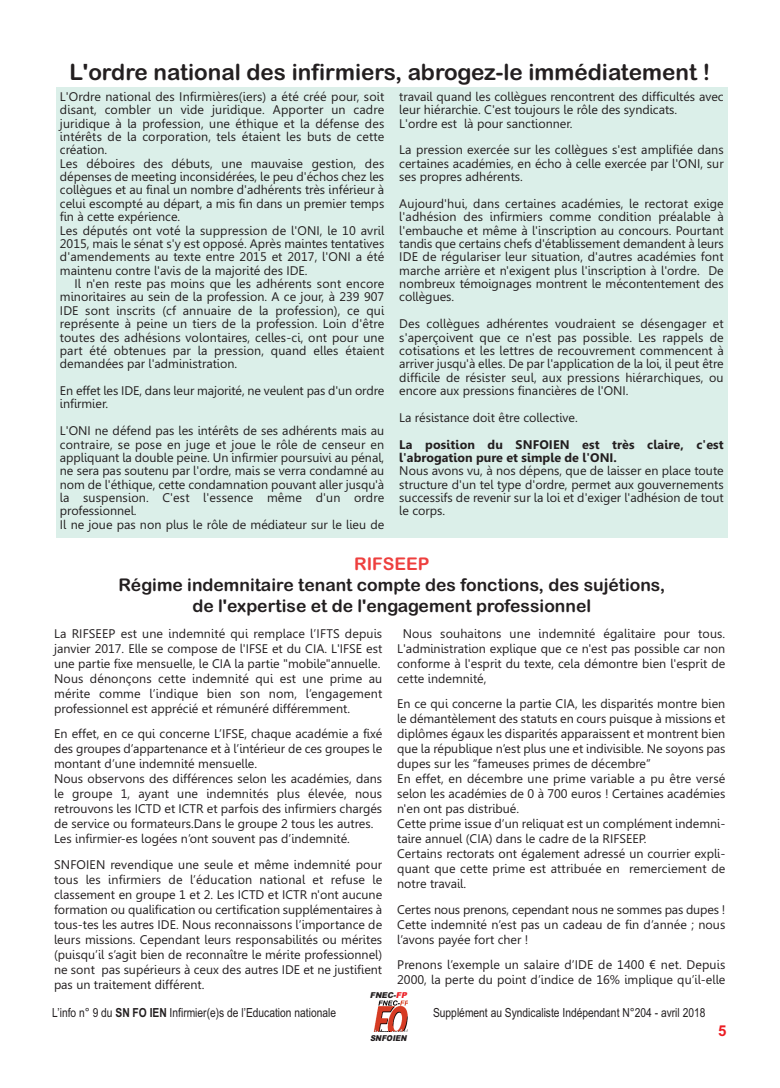
<style>
.page{position:relative;width:780px;height:1088px;background:#fff}
.page>*{position:absolute;margin:0;border:0;box-sizing:border-box;transform-origin:0 0}
.t1{font:22.5px "Arial Rounded MT Bold";color:#231f20}
.t2{font:17.5px/21px "Arial Rounded MT Bold";color:#231f20;text-align:center}
.t3{font:17.5px "Arial Rounded MT Bold";color:#ee3f3e}
.t4{font:700 15px "Arial";color:#eb1d23}
.t5{font:12.5px/13.4px "Gisha";color:#231f20}
.t6{font:12.5px "Arial Narrow";color:#231f20}
.t7{font:700 12.5px/13.4px "Gisha";letter-spacing:.01em;color:#231f20}
.t8{font:italic 900 8.12px "Arial";color:#231f20;scale:.96 1}
.t9{font:italic 900 8.12px "Arial";color:#231f20;scale:.9 1}
.s1{color:#eb1d23}
.s2{font-weight:700}
</style>
<div class="page">
<img style="left:373px;top:1001px;width:34px;height:31px">
<div style="left:56px;top:88px;width:671px;height:450px;background:#dbefe9"></div>
<h1 class="t1" style="left:69px;top:60px;width:642px">L'ordre national des infirmiers, abrogez-le immédiatement !</h1>
<p class="t5" style="left:60px;top:90px;width:326px">L'Ordre national des Infirmières(iers) a été créé pour, soit disant, combler un vide juridique. Apporter un cadre juridique à la profession, une éthique et la défense des intérêts de la corporation, tels étaient les buts de cette création.<br>Les déboires des débuts, une mauvaise gestion, des dépenses de meeting inconsidérées, le peu d'échos chez les collègues et au final un nombre d'adhérents très inférieur à celui escompté au départ, a mis fin dans un premier temps fin à cette expérience.<br>Les députés ont voté la suppression de l'ONI, le 10 avril 2015, mais le sénat s'y est opposé. Après maintes tentatives d'amendements au texte entre 2015 et 2017, l'ONI a été maintenu contre l'avis de la majorité des IDE.</p>
<p class="t5" style="left:60px;top:277px;width:326px;text-align:justify;text-indent:15px">Il n'en reste pas moins que les adhérents sont encore minoritaires au sein de la profession. A ce jour, à 239 907<br>IDE sont inscrits (cf annuaire de la profession), ce qui représente à peine un tiers de la profession. Loin d'être toutes des adhésions volontaires, celles-ci, ont pour une part été obtenues par la pression, quand elles étaient demandées par l'administration.</p>
<p class="t5" style="left:60px;top:384px;width:326px">En effet les IDE, dans leur majorité, ne veulent pas d'un ordre infirmier.</p>
<p class="t5" style="left:60px;top:424px;width:326px">L'ONI ne défend pas les intérêts de ses adhérents mais au contraire, se pose en juge et joue le rôle de censeur en appliquant la double peine. Un infirmier poursuivi au pénal, ne sera pas soutenu par l'ordre, mais se verra condamné au nom de l'éthique, cette condamnation pouvant aller jusqu'à la suspension. C'est l'essence même d'un ordre professionnel.<br>Il ne joue pas non plus le rôle de médiateur sur le lieu de</p>
<p class="t5" style="left:399px;top:90px;width:326px">travail quand les collègues rencontrent des difficultés avec leur hiérarchie. C'est toujours le rôle des syndicats.<br>L'ordre est là pour sanctionner.</p>
<p class="t5" style="left:399px;top:143px;width:326px;text-align:justify">La pression exercée sur les collègues s'est amplifiée dans certaines académies, en écho à celle exercée par l'ONI, sur ses propres adhérents.</p>
<p class="t5" style="left:399px;top:197px;width:326px;text-align:justify">Aujourd'hui, dans certaines académies, le rectorat exige l'adhésion des infirmiers comme condition préalable à l'embauche et même à l'inscription au concours. Pourtant tandis que certains chefs d'établissement demandent à leurs IDE de régulariser leur situation, d'autres académies font marche arrière et n'exigent plus l'inscription à l'ordre. De nombreux témoignages montrent le mécontentement des collègues.</p>
<p class="t5" style="left:399px;top:317px;width:326px;text-align:justify">Des collègues adhérentes voudraient se désengager et s'aperçoivent que ce n'est pas possible. Les rappels de cotisations et les lettres de recouvrement commencent à arriver jusqu'à elles. De par l'application de la loi, il peut être difficile de résister seul, aux pressions hiérarchiques, ou encore aux pressions financières de l'ONI.</p>
<p class="t5" style="left:399px;top:411px;width:180px">La résistance doit être collective.</p>
<p class="t7" style="left:399px;top:437px;width:326px">La position du SNFOIEN est très claire, c'est l'abrogation pure et simple de l'ONI.</p>
<p class="t5" style="left:399px;top:464px;width:326px;text-align:justify">Nous avons vu, à nos dépens, que de laisser en place toute structure d'un tel type d'ordre, permet aux gouvernements successifs de revenir sur la loi et d'exiger l'adhésion de tout le corps.</p>
<h2 class="t3" style="left:354px;top:553px;width:77px">RIFSEEP</h2>
<h2 class="t2" style="left:118px;top:574px;width:548px">Régime indemnitaire tenant compte des fonctions, des sujétions, de l'expertise et de l'engagement professionnel</h2>
<p class="t5" style="left:54px;top:626px;width:329px;line-height:15px">La RIFSEEP est une indemnité qui remplace l’IFTS depuis janvier 2017. Elle se compose de l'IFSE et du CIA. L'IFSE est une partie fixe mensuelle, le CIA la partie "mobile"annuelle.<br>Nous dénonçons cette indemnité qui est une prime au mérite comme l’indique bien son nom, l’engagement professionnel est apprécié et rémunéré différemment.</p>
<p class="t5" style="left:54px;top:726px;width:329px;line-height:15px">En effet, en ce qui concerne L’IFSE, chaque académie a fixé des groupes d’appartenance et à l’intérieur de ces groupes le montant d’une indemnité mensuelle.<br>Nous observons des différences selon les académies, dans le groupe 1, ayant une indemnités plus élevée, nous retrouvons les ICTD et ICTR et parfois des infirmiers chargés de service ou formateurs.Dans le groupe 2 tous les autres.<br>Les infirmier-es logées n’ont souvent pas d’indemnité.</p>
<p class="t5" style="left:54px;top:857px;width:330px;line-height:15px;text-align:justify">SNFOIEN revendique une seule et même indemnité pour tous les infirmiers de l’éducation national et refuse le classement en groupe 1 et 2. Les ICTD et ICTR n'ont aucune formation ou qualification ou certification supplémentaires à tous-tes les autres IDE. Nous reconnaissons l’importance de leurs missions. Cependant leurs responsabilités ou mérites (puisqu’il s’agit bien de reconnaître le mérite professionnel) ne sont pas supérieurs à ceux des autres IDE et ne justifient pas un traitement différent.</p>
<p class="t5" style="left:397px;top:626px;width:329px;line-height:15px;text-align:justify;text-indent:6px">Nous souhaitons une indemnité égalitaire pour tous.<br>L'administration explique que ce n'est pas possible car non conforme à l'esprit du texte, cela démontre bien l'esprit de cette indemnité,</p>
<p class="t5" style="left:397px;top:696px;width:329px;line-height:15px">En ce qui concerne la partie CIA, les disparités montre bien le démantèlement des statuts en cours puisque à missions et diplômes égaux les disparités apparaissent et montrent bien que la république n’est plus une et indivisible. Ne soyons pas dupes sur les “fameuses primes de décembre”<br>En effet, en décembre une prime variable a pu être versé selon les académies de 0 à 700 euros ! Certaines académies n'en ont pas distribué.<br>Cette prime issue d’un reliquat est un complément indemni&shy;taire annuel (CIA) dans le cadre de la RIFSEEP.<br>Certains rectorats ont également adressé un courrier expli&shy;quant que cette prime est attribuée en remerciement de notre travail.</p>
<p class="t5" style="left:397px;top:902px;width:329px;line-height:15px;text-align:justify">Certes nous prenons, cependant nous ne sommes pas dupes !<br>Cette indemnité n’est pas un cadeau de fin d’année ; nous l’avons payée fort cher !</p>
<p class="t5" style="left:397px;top:957px;width:329px;line-height:15px">Prenons l’exemple un salaire d’IDE de 1400 € net. Depuis<br>2000, la perte du point d’indice de 16% implique qu’il-elle</p>
<p class="t8" style="left:370px;top:990px;width:42px">FNEC-<span class="s1">FP</span></p>
<p class="t9" style="left:370px;top:1034px;width:45px">SNFOIEN</p>
<p class="t6" style="left:52px;top:1005px;width:285px">L’info n° 9 du <span class="s2">SN FO IEN</span> Infirmier(e)s de l’Education nationale</p>
<p class="t6" style="left:433px;top:1005px;width:274px">Supplément au Syndicaliste Indépendant N°204 - avril 2018</p>
<p class="t4" style="left:718px;top:1022px;width:10px">5</p>
</div>
